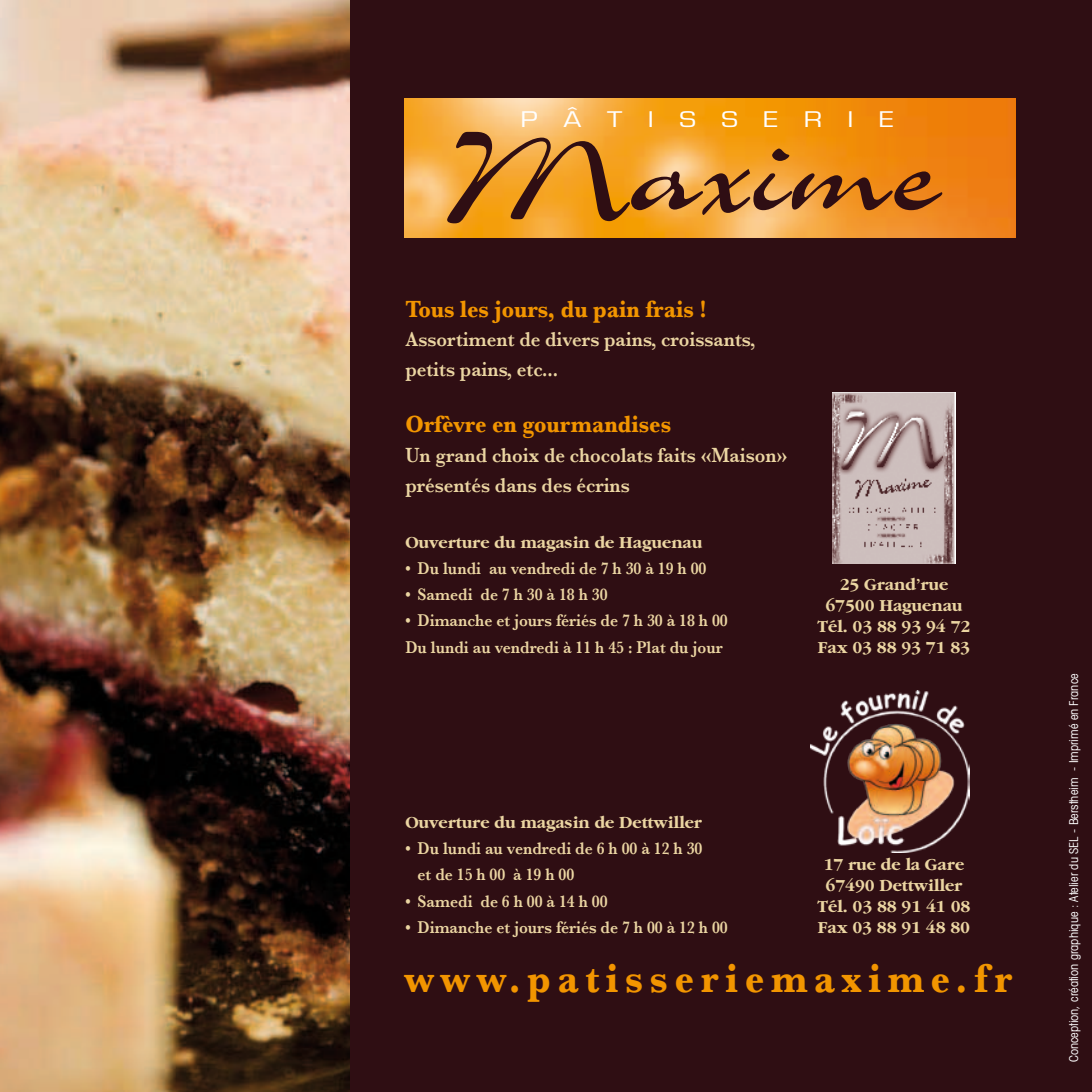
<style>
.page{position:relative;width:1092px;height:1092px;background:#fff}
.page>*{position:absolute;margin:0;border:0;box-sizing:border-box;transform-origin:0 0}
.t1{font:158.72px "Charme";letter-spacing:-.015em;color:#2f0e13}
.t2{font:700 42px "Baskerville";letter-spacing:.175em;color:#f29500;scale:.9 1}
.t3{font:700 24.5px "Baskerville";color:#f29500;scale:.9 1}
.t4{font:600 21px/29.8px "Baskerville";color:#ebd5a2;scale:.9 1}
.t5{font:21px "Eurostile";letter-spacing:.97em;color:#fff;scale:1.25 1}
.t6{font:600 17.5px/26.2px "Baskerville";color:#ebd5a2;scale:.9 1}
.t7{font:700 17.5px/21px "Garamond";color:#ebd5a2;text-align:center}
.t8{font:condensed 12.25px "Avant Garde";color:#fff}
</style>
<div class="page">
<div style="left:0;top:0;width:1091px;height:1091px;background:#2f0e13"></div>
<img style="left:404px;top:99px;width:610px;height:138px">
<img style="left:832px;top:392px;width:123px;height:172px">
<img style="left:810px;top:690px;width:159px;height:162px">
<img style="left:0;top:0;width:350px;height:1091px">
<p class="t5" style="left:520px;top:106px;width:300px">PÂTISSERIE</p>
<h1 class="t1" style="left:447px;top:91px;width:498px">Maxime</h1>
<h3 class="t3" style="left:405px;top:294px;width:336px">Tous les jours, du pain frais !</h3>
<p class="t4" style="left:405px;top:324px;width:390px">Assortiment de divers pains, croissants, petits pains, etc...</p>
<h3 class="t3" style="left:405px;top:409px;width:297px">Orfèvre en gourmandises</h3>
<p class="t4" style="left:405px;top:440px;width:426px">Un grand choix de chocolats faits «Maison» présentés dans des écrins</p>
<p class="t7" style="left:405px;top:531px;width:298px">Ouverture du magasin de Haguenau</p>
<p class="t6" style="left:405px;top:555px;width:336px">• Du lundi au vendredi de 7 h 30 à 19 h 00</p>
<p class="t6" style="left:405px;top:581px;width:226px">• Samedi de 7 h 30 à 18 h 30</p>
<p class="t6" style="left:405px;top:607px;width:360px">• Dimanche et jours fériés de 7 h 30 à 18 h 00<br>Du lundi au vendredi à 11 h 45 : Plat du jour</p>
<p class="t7" style="left:817px;top:573px;width:154px">25 Grand’rue<br>67500 Haguenau<br>Tél. 03 88 93 94 72<br>Fax 03 88 93 71 83</p>
<p class="t7" style="left:405px;top:811px;width:298px">Ouverture du magasin de Dettwiller</p>
<p class="t6" style="left:417px;top:835px;width:318px;text-indent:-12px">• Du lundi au vendredi de 6 h 00 à 12 h 30 et de 15 h 00 à 19 h 00</p>
<p class="t6" style="left:405px;top:887px;width:226px">• Samedi de 6 h 00 à 14 h 00</p>
<p class="t6" style="left:405px;top:913px;width:360px">• Dimanche et jours fériés de 7 h 00 à 12 h 00</p>
<p class="t7" style="left:817px;top:853px;width:154px">17 rue de la Gare<br>67490 Dettwiller<br>Tél. 03 88 91 41 08<br>Fax 03 88 91 48 80</p>
<h2 class="t2" style="left:404px;top:953px;width:677px">www.patisseriemaxime.fr</h2>
<p class="t8" style="left:1065px;top:1062px;width:390px;rotate:-90deg">Conception, création graphique : Atelier du SEL - Berstheim - Imprimé en France</p>
</div>
